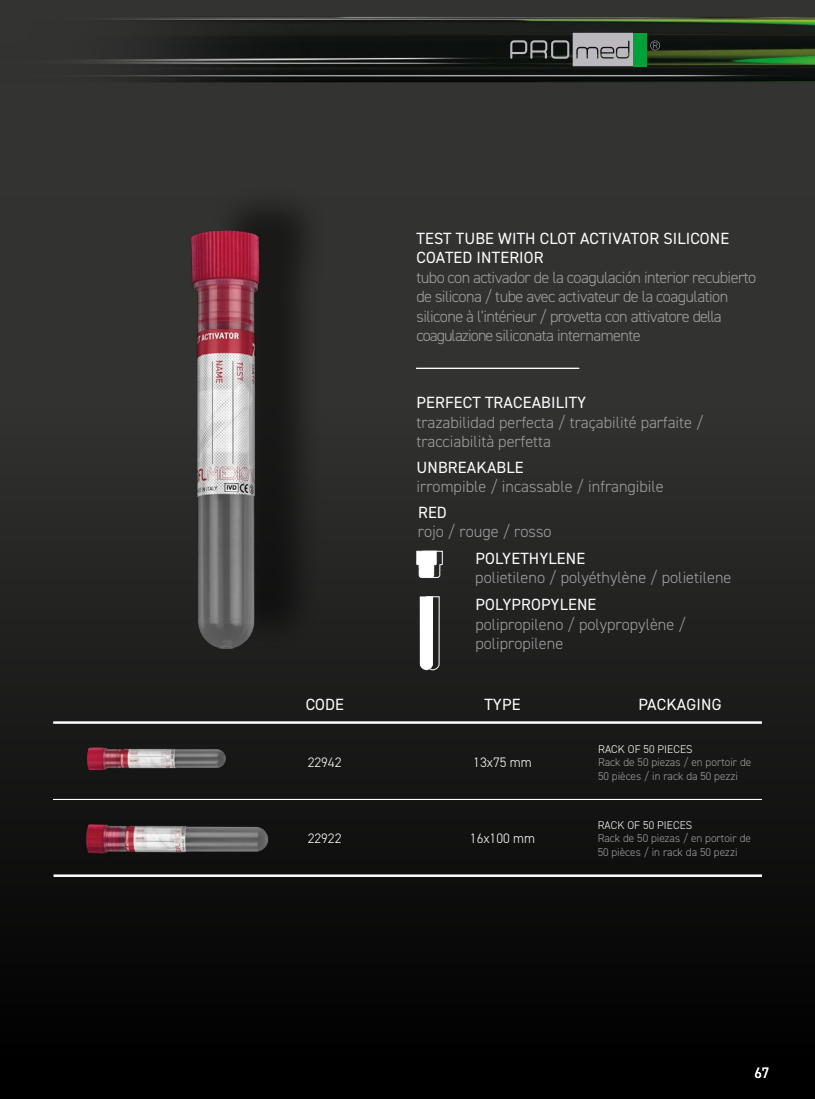
<style>
.page{position:relative;width:815px;height:1099px;background:#fff}
.page>*{position:absolute;margin:0;border:0;box-sizing:border-box;transform-origin:0 0}
.t1{font:300 16.25px/19.5px "DIN2014";letter-spacing:-.01em;color:#a1a1a1}
.t2{font:300 16.25px/19.5px "DIN2014";letter-spacing:-.035em;color:#a1a1a1}
.t3{font:16.25px/19.5px "DIN2014";letter-spacing:.01em;color:#fff}
.t4{font:15px "DIN2014";color:#fff}
.t5{font:300 13.75px "DIN2014";color:#fff}
.t6{font:300 11.25px/13.5px "DIN2014";color:#a1a1a1}
.t7{font:300 11.25px "DIN2014";letter-spacing:.01em;color:#fff}
</style>
<div class="page">
<div style="left:0;top:0;width:815px;height:1098px;background:#333332"></div>
<div style="left:0;top:197px;width:815px;height:901px;background:linear-gradient(to bottom,#3b3b3a,#010101)"></div>
<img style="left:86px;top:17px;width:729px;height:66px">
<svg style="left:510px;top:33px;width:123px;height:33px"></svg>
<div style="left:633px;top:33px;width:14px;height:33px;background:#00a03b"></div>
<svg style="left:650px;top:41px;width:10px;height:9px"></svg>
<hr style="left:416px;top:368px;width:163px;height:1px;background:#fff">
<div style="left:210px;top:185px;width:118px;height:466px;background:#000;opacity:.5"></div>
<img style="left:134px;top:220px;width:182px;height:436px">
<hr style="left:53px;top:799px;width:709px;height:1px;background:#fff">
<hr style="left:53px;top:721px;width:709px;height:2px;background:#fff">
<hr style="left:54px;top:874px;width:708px;height:2px;background:#fff">
<img style="left:84px;top:741px;width:175px;height:38px">
<img style="left:70px;top:816px;width:198px;height:48px">
<svg style="left:420px;top:596px;width:20px;height:74px"></svg>
<svg style="left:416px;top:550px;width:27px;height:28px"></svg>
<p class="t3" style="left:417px;top:228px;width:314px">TEST TUBE WITH CLOT ACTIVATOR SILICONE<br>COATED INTERIOR</p>
<p class="t2" style="left:416px;top:267px;width:341px">tubo con activador de la coagulación interior recubierto de silicona / tube avec activateur de la coagulation silicone à l’intérieur / provetta con attivatore della coagulazione siliconata internamente</p>
<p class="t3" style="left:417px;top:392px;width:171px">PERFECT TRACEABILITY</p>
<p class="t1" style="left:416px;top:412px;width:289px">trazabilidad perfecta / traçabilité parfaite / tracciabilità perfetta</p>
<p class="t3" style="left:417px;top:457px;width:109px">UNBREAKABLE</p>
<p class="t1" style="left:416px;top:477px;width:249px">irrompible / incassable / infrangibile</p>
<p class="t3" style="left:418px;top:502px;width:30px">RED</p>
<p class="t1" style="left:418px;top:522px;width:135px">rojo / rouge / rosso</p>
<p class="t3" style="left:475px;top:548px;width:111px">POLYETHYLENE</p>
<p class="t1" style="left:475px;top:567px;width:258px">polietileno / polyéthylène / polietilene</p>
<p class="t3" style="left:476px;top:594px;width:122px">POLYPROPYLENE</p>
<p class="t1" style="left:475px;top:614px;width:212px">polipropileno / polypropylène / polipropilene</p>
<p class="t3" style="left:306px;top:694px;width:40px">CODE</p>
<p class="t3" style="left:484px;top:694px;width:38px">TYPE</p>
<p class="t3" style="left:638px;top:694px;width:85px">PACKAGING</p>
<p class="t5" style="left:308px;top:753px;width:35px">22942</p>
<p class="t5" style="left:308px;top:829px;width:35px">22922</p>
<p class="t5" style="left:473px;top:753px;width:60px">13x75 mm</p>
<p class="t5" style="left:470px;top:829px;width:67px">16x100 mm</p>
<p class="t7" style="left:598px;top:742px;width:96px">RACK OF 50 PIECES</p>
<p class="t6" style="left:598px;top:755px;width:155px">Rack de 50 piezas / en portoir de<br>50 pièces / in rack da 50 pezzi</p>
<p class="t7" style="left:598px;top:817px;width:96px">RACK OF 50 PIECES</p>
<p class="t6" style="left:598px;top:831px;width:155px">Rack de 50 piezas / en portoir de<br>50 pièces / in rack da 50 pezzi</p>
<p class="t4" style="left:754px;top:1063px;width:16px">67</p>
</div>
